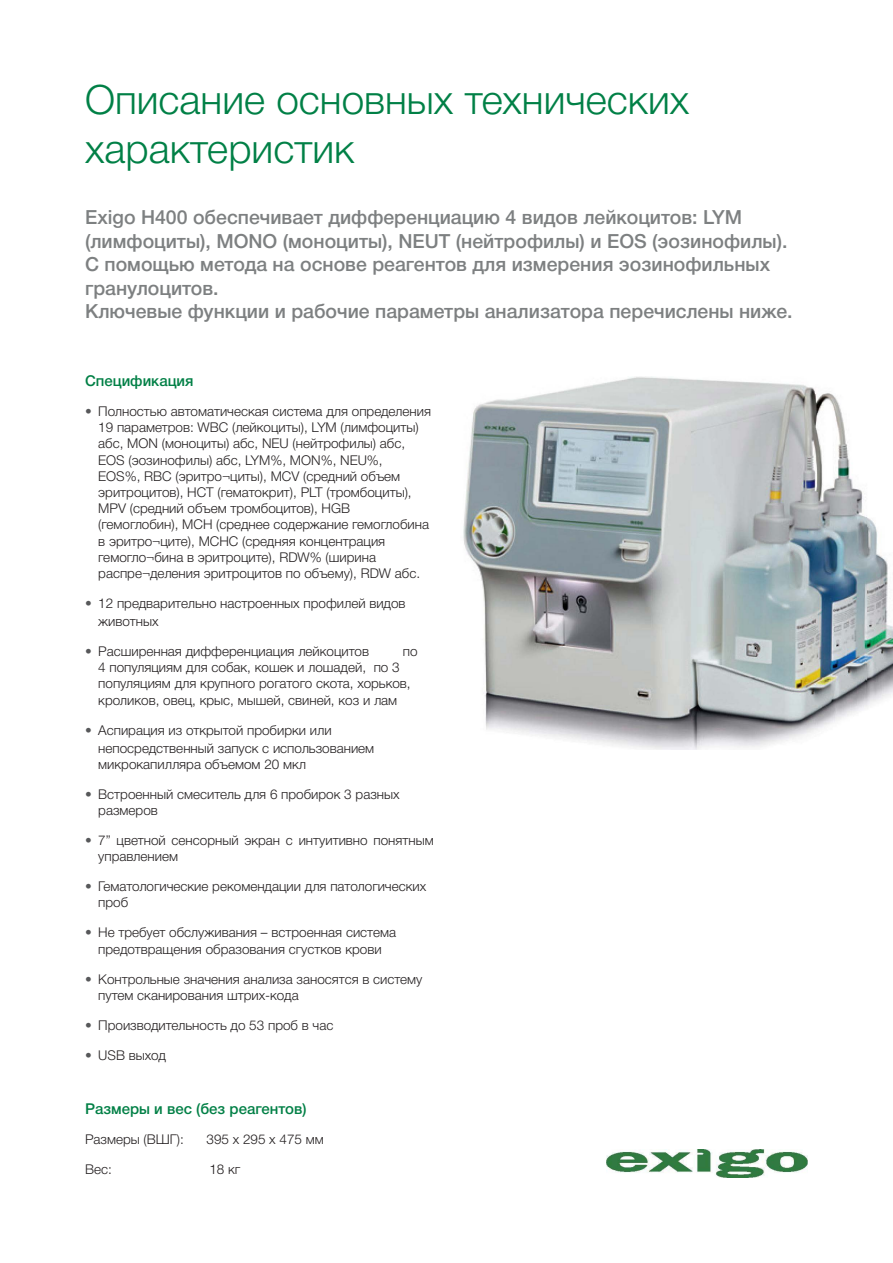
<style>
.page{position:relative;width:893px;height:1263px;background:#fff}
.page>*{position:absolute;margin:0;border:0;box-sizing:border-box;transform-origin:0 0}
.t1{font:300 40.5px/48.6px "Helvetica Neue Cyr";color:#018046}
.t2{font:500 19.5px/23.4px "Helvetica Neue Cyr";color:#7d8081}
.t3{font:500 15px "Helvetica Neue Cyr";color:#028046}
.t4{font:300 13.5px/16.2px "Helvetica Neue Cyr";color:#231f20}
.s1{color:#57585a}
</style>
<div class="page">
<img style="left:463px;top:376px;width:430px;height:373px">
<img style="left:606px;top:1150px;width:202px;height:27px">
<p class="t1" style="left:85px;top:76px;width:606px">Описание основных технических характеристик</p>
<p class="t2" style="left:85px;top:206px;width:704px">Exigo H400 обеспечивает дифференциацию 4 видов лейкоцитов: LYM (лимфоциты), MONO (моноциты), NEUT (нейтрофилы) и EOS (эозинофилы).<br>С помощью метода на основе реагентов для измерения эозинофильных гранулоцитов.</p>
<p class="t2" style="left:85px;top:300px;width:709px">Ключевые функции и рабочие параметры анализатора перечислены ниже.</p>
<p class="t3" style="left:85px;top:372px;width:110px">Спецификация</p>
<p class="t4" style="left:98px;top:403px;width:334px;text-indent:-13px"><span class="s1">•</span> Полностью автоматическая система для определения 19 параметров: WBC (лейкоциты), LYM (лимфоциты) абс, MON (моноциты) абс, NEU (нейтрофилы) абс, EOS (эозинофилы) абс, LYM%, MON%, NEU%,<br>EOS%, RBC (эритро¬циты), MCV (средний объем эритроцитов), HCT (гематокрит), PLT (тромбоциты), MPV (средний объем тромбоцитов), HGB (гемоглобин), MCH (среднее содержание гемоглобина в эритро¬ците), MCHC (средняя концентрация гемогло¬бина в эритроците), RDW% (ширина распре¬деления эритроцитов по объему), RDW абс.</p>
<p class="t4" style="left:98px;top:594px;width:309px;line-height:18px;text-indent:-13px"><span class="s1">•</span> 12 предварительно настроенных профилей видов животных</p>
<p class="t4" style="left:85px;top:643px;width:286px"><span class="s1">•</span> Расширенная дифференциация лейкоцитов</p>
<p class="t4" style="left:403px;top:643px;width:16px">по</p>
<p class="t4" style="left:98px;top:659px;width:314px">4 популяциям для собак, кошек и лошадей, по 3 популяциям для крупного рогатого скота, хорьков, кроликов, овец, крыс, мышей, свиней, коз и лам</p>
<p class="t4" style="left:98px;top:721px;width:277px;line-height:18px;text-indent:-13px"><span class="s1">•</span> Аспирация из открытой пробирки или непосредственный запуск с использованием</p>
<p class="t4" style="left:98px;top:756px;width:209px">микрокапилляра объемом 20 мкл</p>
<p class="t4" style="left:98px;top:786px;width:303px;text-indent:-13px"><span class="s1">•</span> Встроенный смеситель для 6 пробирок 3 разных размеров</p>
<p class="t4" style="left:98px;top:832px;width:337px;text-indent:-13px"><span class="s1">•</span> 7” цветной сенсорный экран с интуитивно понятным управлением</p>
<p class="t4" style="left:98px;top:878px;width:329px;text-indent:-13px"><span class="s1">•</span> Гематологические рекомендации для патологических проб</p>
<p class="t4" style="left:85px;top:925px;width:312px;text-align:center"><span class="s1">•</span> Не требует обслуживания – встроенная система предотвращения образования сгустков крови</p>
<p class="t4" style="left:98px;top:971px;width:326px;text-indent:-13px"><span class="s1">•</span> Контрольные значения анализа заносятся в систему путем сканирования штрих-кода</p>
<p class="t4" style="left:85px;top:1017px;width:250px"><span class="s1">•</span> Производительность до 53 проб в час</p>
<p class="t4" style="left:85px;top:1047px;width:82px"><span class="s1">•</span> USB выход</p>
<p class="t3" style="left:85px;top:1100px;width:223px">Размеры и вес (без реагентов)</p>
<p class="t4" style="left:85px;top:1131px;width:100px">Размеры (ВШГ):</p>
<p class="t4" style="left:206px;top:1131px;width:119px">395 х 295 х 475 мм</p>
<p class="t4" style="left:85px;top:1161px;width:28px">Вес:</p>
<p class="t4" style="left:209px;top:1161px;width:32px">18 кг</p>
</div>
